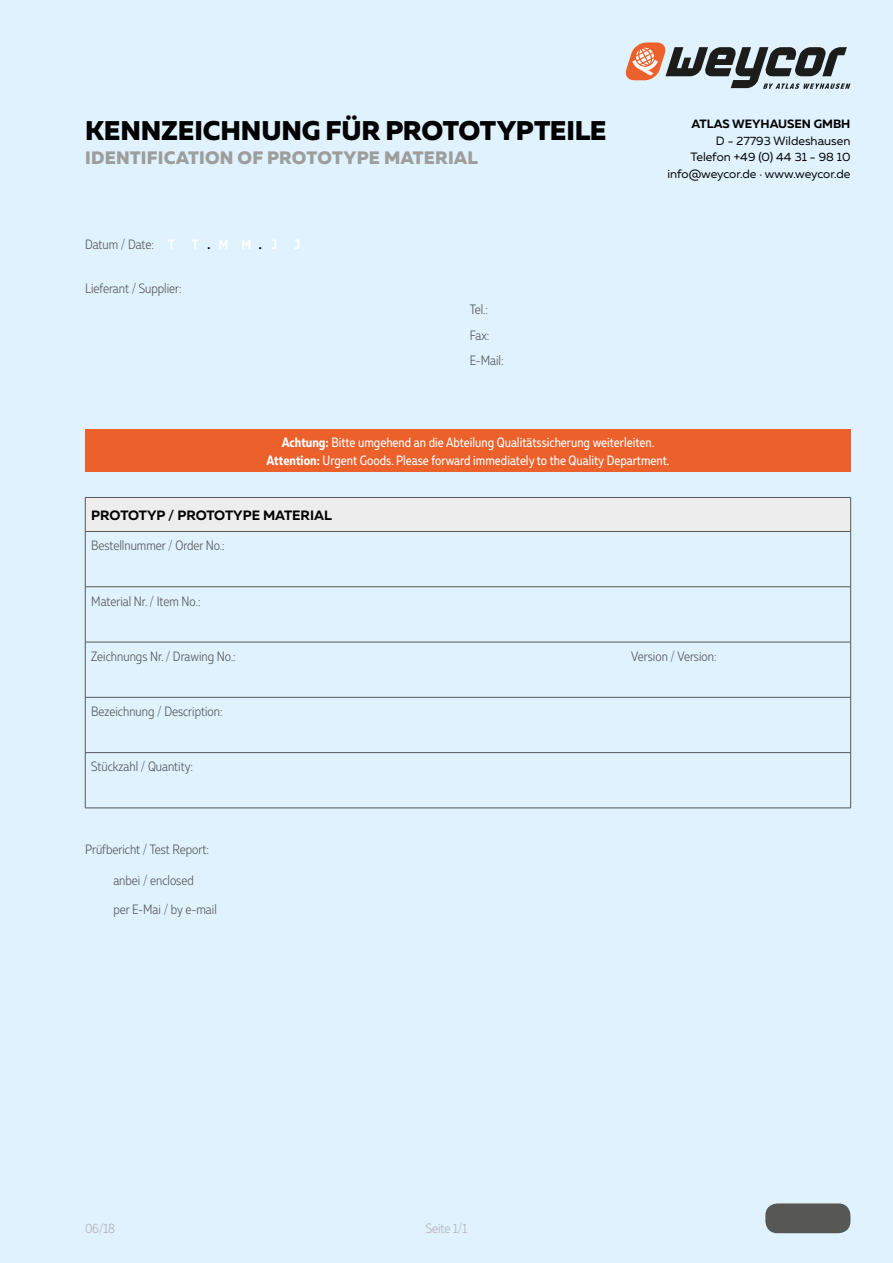
<style>
.page{position:relative;width:893px;height:1263px;background:#dff2fd}
.page>*{position:absolute;margin:0;border:0;box-sizing:border-box;transform-origin:0 0}
.t1{font:800 27px "Muller";letter-spacing:-.01em;color:#000}
.t2{font:800 18px "Muller";letter-spacing:.005em;color:#9d9d9c}
.copy{font:300 13.5px "Muller Narrow";color:#575756}
.t3{font:13.5px/18px "Muller Narrow";color:#fff;text-align:center}
.t4{font:700 13.5px "Muller";color:#000}
.t5{font:300 13.5px "Muller Narrow";color:#b3b2b2}
.t6{font:700 13.5px "Muller Narrow";color:#fff}
.Copy_light_weiß_10_1{font:12px "Muller";color:#000}
.Copy_light_weiß_10_1-2{font:700 12px "Muller";color:#000}
.s1{font-weight:700;color:#fff}
.s2{font-weight:700;color:#000}
.s3{font-weight:700}
</style>
<div class="page">
<div style="left:765px;top:1203px;width:85px;height:30px;background:#575756;border-radius:12px"></div>
<div style="left:85px;top:429px;width:765px;height:43px;background:#eb602b"></div>
<div style="left:85px;top:497px;width:766px;height:34px;background:#ededed"></div>
<hr style="left:85px;top:497px;width:766px;height:1px;background:#575756">
<hr style="left:85px;top:498px;width:1px;height:33px;background:#575756">
<hr style="left:850px;top:498px;width:1px;height:33px;background:#575756">
<hr style="left:85px;top:531px;width:766px;height:1px;background:#575756">
<hr style="left:85px;top:532px;width:1px;height:54px;background:#575756">
<hr style="left:850px;top:532px;width:1px;height:54px;background:#575756">
<hr style="left:85px;top:586px;width:766px;height:1px;background:#575756">
<hr style="left:85px;top:587px;width:1px;height:55px;background:#575756">
<hr style="left:850px;top:587px;width:1px;height:55px;background:#575756">
<hr style="left:85px;top:642px;width:766px;height:1px;background:#575756">
<hr style="left:85px;top:642px;width:1px;height:55px;background:#575756">
<hr style="left:850px;top:642px;width:1px;height:55px;background:#575756">
<hr style="left:85px;top:697px;width:766px;height:1px;background:#575756">
<hr style="left:85px;top:697px;width:1px;height:55px;background:#575756">
<hr style="left:850px;top:697px;width:1px;height:55px;background:#575756">
<hr style="left:85px;top:752px;width:766px;height:1px;background:#575756">
<hr style="left:85px;top:753px;width:1px;height:55px;background:#575756">
<hr style="left:850px;top:753px;width:1px;height:55px;background:#575756">
<hr style="left:85px;top:808px;width:766px;height:1px;background:#575756">
<svg style="left:626px;top:43px;width:224px;height:46px"></svg>
<p class="t1" style="left:85px;top:114px;width:523px">KENNZEICHNUNG FÜR PROTOTYPTEILE</p>
<p class="t2" style="left:85px;top:146px;width:394px">IDENTIFICATION OF PROTOTYPE MATERIAL</p>
<p class="copy" style="left:85px;top:236px;width:194px">Datum / Date: <span class="s1">T T</span> <span class="s2">.</span> <span class="s1">M M</span> <span class="s2">.</span> <span class="s1">J</span></p>
<p class="t6" style="left:294px;top:236px;width:7px">J</p>
<p class="copy" style="left:85px;top:280px;width:98px">Lieferant / Supplier:</p>
<p class="copy" style="left:470px;top:302px;width:20px">Tel.:</p>
<p class="copy" style="left:470px;top:327px;width:21px">Fax:</p>
<p class="copy" style="left:470px;top:353px;width:35px">E-Mail:</p>
<p class="Copy_light_weiß_10_1-2" style="left:692px;top:117px;width:160px">ATLAS WEYHAUSEN GMBH</p>
<p class="Copy_light_weiß_10_1" style="left:716px;top:133px;width:136px">D - 27793 Wildeshausen</p>
<p class="Copy_light_weiß_10_1" style="left:691px;top:150px;width:161px">Telefon +49 (0) 44 31 - 98 10</p>
<p class="Copy_light_weiß_10_1" style="left:667px;top:166px;width:185px">info@weycor.de · www.weycor.de</p>
<p class="t3" style="left:267px;top:433px;width:404px"><span class="s3">Achtung:</span> Bitte umgehend an die Abteilung Qualitätssicherung weiterleiten.<br><span class="s3">Attention:</span> Urgent Goods. Please forward immediately to the Quality Department.</p>
<p class="t4" style="left:91px;top:507px;width:242px">PROTOTYP / PROTOTYPE MATERIAL</p>
<p class="copy" style="left:91px;top:537px;width:135px">Bestellnummer / Order No.:</p>
<p class="copy" style="left:91px;top:593px;width:111px">Material Nr. / Item No.:</p>
<p class="copy" style="left:91px;top:648px;width:146px">Zeichnungs Nr. / Drawing No.:</p>
<p class="copy" style="left:631px;top:648px;width:87px">Version / Version:</p>
<p class="copy" style="left:91px;top:703px;width:133px">Bezeichnung / Description:</p>
<p class="copy" style="left:91px;top:759px;width:103px">Stückzahl / Quantity:</p>
<p class="copy" style="left:85px;top:841px;width:126px">Prüfbericht / Test Report:</p>
<p class="copy" style="left:113px;top:873px;width:82px">anbei / enclosed</p>
<p class="copy" style="left:113px;top:901px;width:105px">per E-Mai / by e-mail</p>
<p class="t5" style="left:85px;top:1220px;width:32px">06/18</p>
<p class="t5" style="left:426px;top:1220px;width:43px">Seite 1/1</p>
</div>
